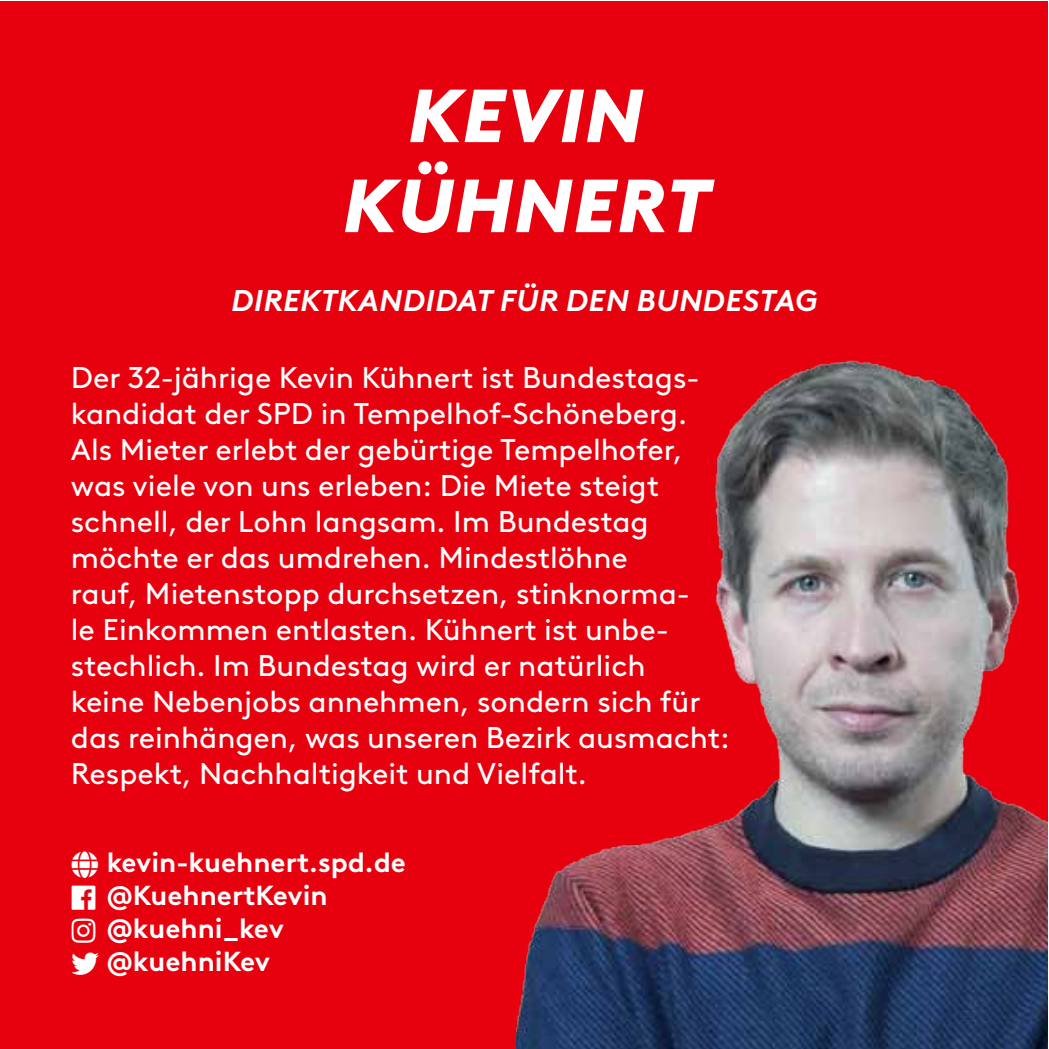
<style>
.page{position:relative;width:1049px;height:1049px;background:#fff}
.page>*{position:absolute;margin:0;border:0;box-sizing:border-box;transform-origin:0 0}
.t1{font:italic 900 75px/90px "Brown LL";letter-spacing:.01em;color:#fff;text-align:center}
.t2{font:30px/36px "Brown LL";color:#fff}
.t3{font:italic 700 30px "Brown LL";letter-spacing:.01em;color:#fff}
.t4{font:700 27.5px/33px "Brown LL";color:#fff}
</style>
<div class="page">
<div style="left:0;top:1px;width:1048px;height:1048px;background:#e7000e"></div>
<div style="left:69px;top:843px;width:910px;height:136px;border:2px solid #e7000e"></div>
<img style="left:516px;top:358px;width:532px;height:691px">
<svg style="left:71px;top:851px;width:27px;height:27px"></svg>
<svg style="left:71px;top:885px;width:24px;height:24px"></svg>
<svg style="left:71px;top:918px;width:24px;height:24px"></svg>
<svg style="left:71px;top:952px;width:28px;height:22px"></svg>
<h1 class="t1" style="left:342px;top:64px;width:369px">KEVIN<br>KÜHNERT</h1>
<p class="t3" style="left:231px;top:278px;width:588px">DIREKTKANDIDAT FÜR DEN BUNDESTAG</p>
<p class="t2" style="left:71px;top:357px;width:660px">Der 32-jährige Kevin Kühnert ist Bundestags&shy;kandidat der SPD in Tempelhof-Schöneberg.<br>Als Mieter erlebt der gebürtige Tempelhofer, was viele von uns erleben: Die Miete steigt schnell, der Lohn langsam. Im Bundestag möchte er das umdrehen. Mindestlöhne<br>rauf, Mietenstopp durchsetzen, stinknorma-<br>le Einkommen entlasten. Kühnert ist unbe&shy;stechlich. Im Bundestag wird er natürlich<br>keine Nebenjobs annehmen, sondern sich für das reinhängen, was unseren Bezirk ausmacht:<br>Respekt, Nachhaltigkeit und Vielfalt.</p>
<p class="t4" style="left:107px;top:844px;width:301px">kevin-kuehnert.spd.de @KuehnertKevin @kuehni_kev @kuehniKev</p>
</div>
